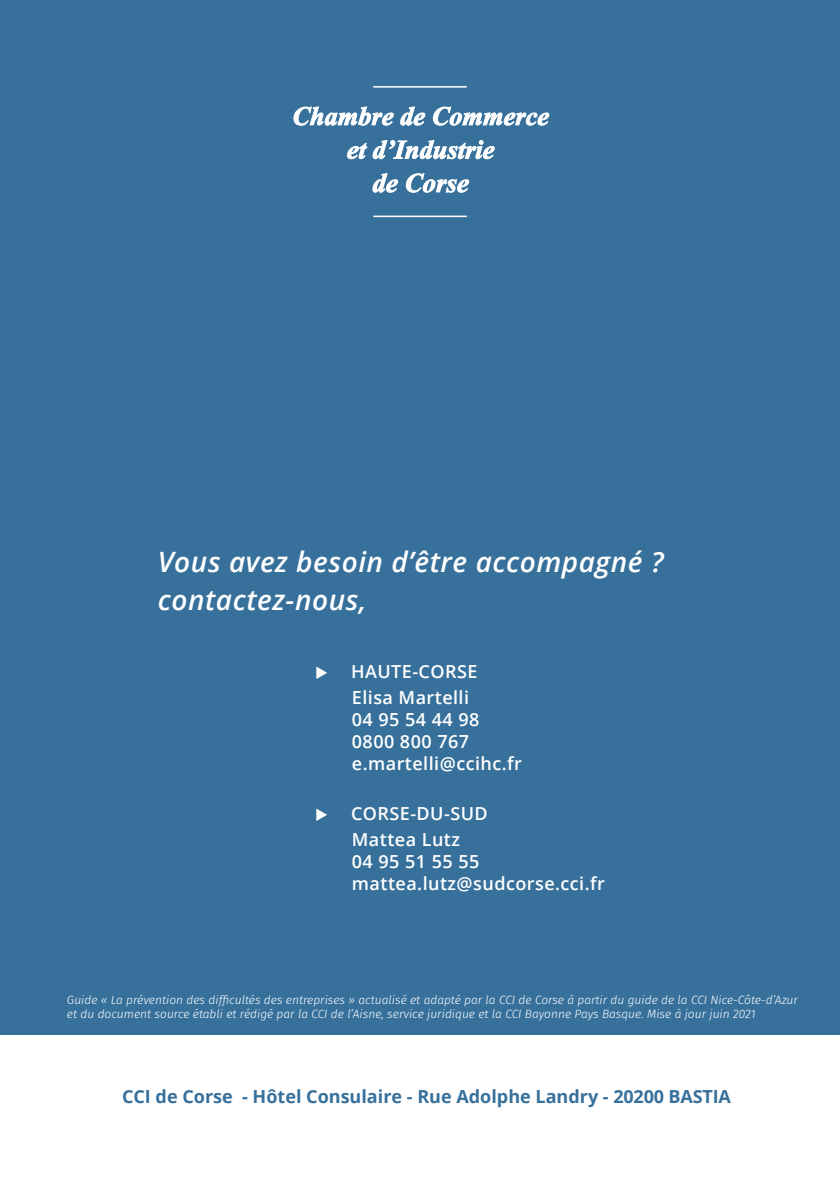
<style>
.page{position:relative;width:840px;height:1191px;background:#fff}
.page>*{position:absolute;margin:0;border:0;box-sizing:border-box;transform-origin:0 0}
.t1{font:italic 600 28px/38px "Open Sans";letter-spacing:.02em;color:#fff}
.t2{font:600 18px/22px "Open Sans";letter-spacing:.025em;color:#fff}
.t3{font:700 18px "Open Sans";color:#37709b}
.t4{font:italic 300 12px/14px "Fira Sans";color:#fff}
</style>
<div class="page">
<div style="left:0;top:0;width:839px;height:1034px;background:#37709b"></div>
<svg style="left:293px;top:106px;width:100px;height:20px"></svg>
<svg style="left:400px;top:106px;width:25px;height:20px"></svg>
<svg style="left:432px;top:106px;width:117px;height:20px"></svg>
<svg style="left:347px;top:140px;width:147px;height:20px"></svg>
<svg style="left:372px;top:173px;width:26px;height:20px"></svg>
<svg style="left:405px;top:173px;width:64px;height:20px"></svg>
<hr style="left:373px;top:216px;width:93px;height:1px;background:#fff">
<hr style="left:373px;top:86px;width:93px;height:2px;background:#fff">
<h1 class="t1" style="left:158px;top:542px;width:507px">Vous avez besoin d’être accompagné ? contactez-nous,</h1>
<h2 class="t2" style="left:351px;top:658px;width:119px;line-height:26px;text-indent:60px">-CORSE<br>Elisa Martelli</h2>
<h2 class="t2" style="left:351px;top:708px;width:171px">04 95 54 44 98<br>0800 800 767 e.martelli@ccihc.fr</h2>
<h2 class="t2" style="left:351px;top:800px;width:138px;line-height:26px">Corse-du-Sud<br>M attea Lutz</h2>
<h2 class="t2" style="left:351px;top:850px;width:254px">04 95 51 55 55 mattea.lutz@sudcorse.cci.fr</h2>
<h2 class="t2" style="left:351px;top:660px;width:27px">HAUTE</h2>
<p class="t4" style="left:67px;top:992px;width:732px">Guide « La prévention des difficultés des entreprises » actualisé et adapté par la CCI de Corse à partir du guide de la CCI Nice-Côte-d’Azur et du document source établi et rédigé par la CCI de l’Aisne, service juridique et la CCI Bayonne Pays Basque. Mise à jour juin 2021</p>
<h2 class="t3" style="left:122px;top:1083px;width:610px">CCI de Corse - Hôtel Consulaire - Rue Adolphe Landry - 20200 BASTIA</h2>
</div>
